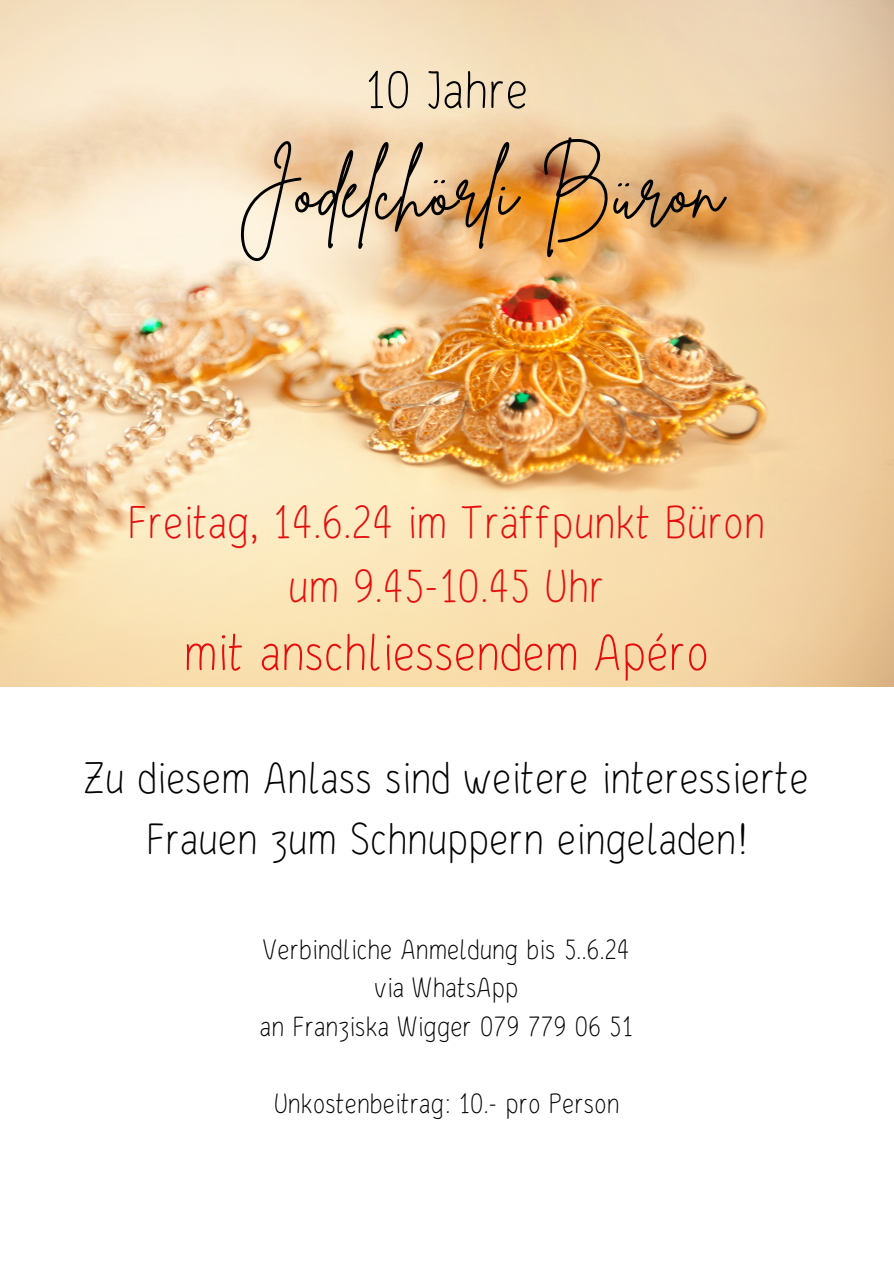
<style>
.page{position:relative;width:894px;height:1264px;background:#fff}
.page>*{position:absolute;margin:0;border:0;box-sizing:border-box;transform-origin:0 0}
.t1{font:75.45px "Brittany Signature";color:#000}
.t2{font:51.75px "Xarrovv";color:#000}
.t3{font:51px "Xarrovv";color:#e60d0d}
.t4{font:45.9px/63.9px "Xarrovv";color:#e60d0d;text-align:center}
.t5{font:43.8px/60.6px "Xarrovv";color:#000;text-align:center}
.t6{font:27.6px "Xarrovv";color:#000}
</style>
<div class="page">
<img style="left:0;top:0;width:893px;height:686px">
<h1 class="t2" style="left:364px;top:52px;width:166px">10 Jahre</h1>
<h2 class="t1" style="left:237px;top:142px;width:487px">Jodelchörli Büron</h2>
<h3 class="t4" style="left:128px;top:488px;width:639px">Freitag, 14.6.24 im Träffpunkt Büron um 9.45-10.45 Uhr</h3>
<h3 class="t3" style="left:184px;top:614px;width:526px">mit anschliessendem Apéro</h3>
<h3 class="t5" style="left:84px;top:746px;width:726px">Zu diesem Anlass sind weitere interessierte<br>Frauen zum Schnuppern eingeladen!</h3>
<p class="t6" style="left:263px;top:928px;width:368px">Verbindliche Anmeldung bis 5..6.24</p>
<p class="t6" style="left:375px;top:967px;width:145px">via WhatsApp</p>
<p class="t6" style="left:260px;top:1005px;width:374px">an Franziska Wigger 079 779 06 51</p>
<p class="t6" style="left:273px;top:1082px;width:347px">Unkostenbeitrag: 10.- pro Person</p>
</div>
